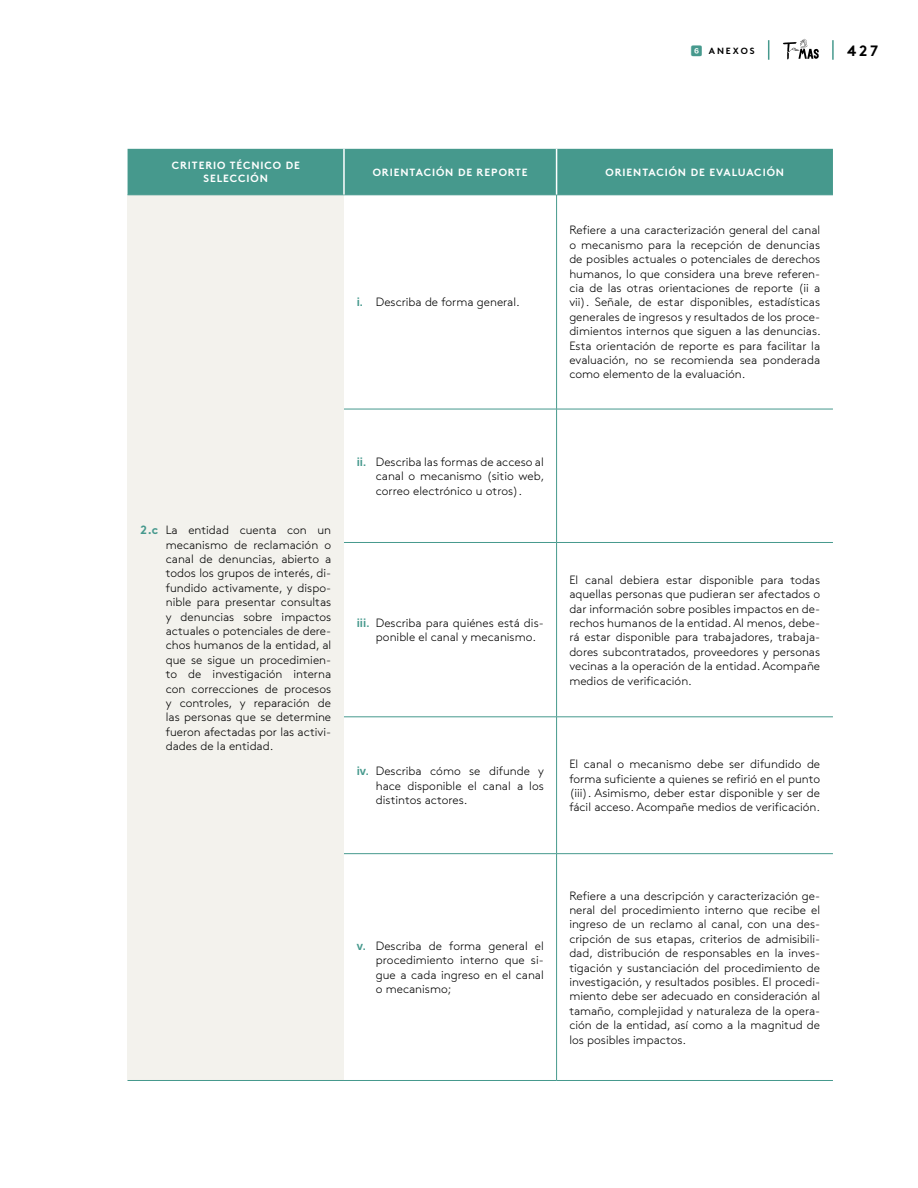
<style>
.page{position:relative;width:918px;height:1188px;background:#fff}
.page>*{position:absolute;margin:0;border:0;box-sizing:border-box;transform-origin:0 0}
.t1{font:700 15px "Brown Std";color:#000}
.Párrafos{font:300 12px/14.4px "Brown Std";color:#000;text-align:justify}
.Párrafos-2{font:700 10.5px/12.6px "Brown Std";letter-spacing:.085em;color:#fff;text-align:center}
.t2{font:700 9px "Brown Std";letter-spacing:.21em;color:#000}
.s1{font-family:"Museo Sans 700";font-weight:400;color:#46998d}
.s2{font-weight:700;color:#46998d}
</style>
<div class="page">
<hr style="left:832px;top:40px;width:2px;height:20px;background:#46998d">
<svg style="left:768px;top:40px;width:1px;height:20px"></svg>
<svg style="left:783px;top:39px;width:36px;height:21px"></svg>
<div style="left:128px;top:149px;width:705px;height:46px;background:#46998d"></div>
<div style="left:128px;top:195px;width:216px;height:885px;background:#f3f2ed"></div>
<hr style="left:128px;top:195px;width:216px;height:1px;background:#46998d">
<hr style="left:344px;top:195px;width:213px;height:1px;background:#46998d">
<hr style="left:557px;top:195px;width:276px;height:1px;background:#46998d">
<hr style="left:556px;top:195px;width:1px;height:214px;background:#46998d">
<hr style="left:344px;top:409px;width:213px;height:1px;background:#46998d">
<hr style="left:557px;top:409px;width:276px;height:1px;background:#46998d">
<hr style="left:556px;top:409px;width:1px;height:133px;background:#46998d">
<hr style="left:344px;top:542px;width:213px;height:1px;background:#46998d">
<hr style="left:557px;top:542px;width:276px;height:1px;background:#46998d">
<hr style="left:556px;top:543px;width:1px;height:174px;background:#46998d">
<hr style="left:344px;top:717px;width:213px;height:1px;background:#46998d">
<hr style="left:557px;top:717px;width:276px;height:1px;background:#46998d">
<hr style="left:556px;top:717px;width:1px;height:136px;background:#46998d">
<hr style="left:344px;top:853px;width:213px;height:1px;background:#46998d">
<hr style="left:557px;top:853px;width:276px;height:1px;background:#46998d">
<hr style="left:556px;top:854px;width:1px;height:226px;background:#46998d">
<hr style="left:128px;top:1080px;width:216px;height:1px;background:#46998d">
<hr style="left:344px;top:1080px;width:213px;height:1px;background:#46998d">
<hr style="left:557px;top:1080px;width:276px;height:1px;background:#46998d">
<hr style="left:556px;top:149px;width:1px;height:46px;background:#fff">
<hr style="left:343px;top:149px;width:2px;height:46px;background:#fff">
<p class="t2" style="left:709px;top:46px;width:47px">ANEXOS</p>
<p class="t1" style="left:847px;top:41px;width:33px">427</p>
<p class="Párrafos-2" style="left:172px;top:159px;width:130px">CRITERIO TÉCNICO DE<br>SELECCIÓN</p>
<p class="Párrafos-2" style="left:373px;top:166px;width:156px">ORIENTACIÓN DE REPORTE</p>
<p class="Párrafos-2" style="left:605px;top:166px;width:180px">ORIENTACIÓN DE EVALUACIÓN</p>
<p class="Párrafos" style="left:357px;top:295px;width:165px"><span class="s1">i.</span> Describa de forma general.</p>
<p class="Párrafos" style="left:569px;top:223px;width:253px">Refiere a una caracterización general del canal o mecanismo para la recepción de denuncias de posibles actuales o potenciales de derechos humanos, lo que considera una breve referen&shy;cia de las otras orientaciones de reporte (ii a vii). Señale, de estar disponibles, estadísticas generales de ingresos y resultados de los proce&shy;dimientos internos que siguen a las denuncias.<br>Esta orientación de reporte es para facilitar la evaluación, no se recomienda sea ponderada como elemento de la evaluación.</p>
<p class="Párrafos" style="left:166px;top:523px;width:167px;text-indent:-26px"><span class="s2">2.c</span> La entidad cuenta con un mecanismo de reclamación o canal de denuncias, abierto a todos los grupos de interés, di&shy;fundido activamente, y dispo&shy;nible para presentar consultas y denuncias sobre impactos actuales o potenciales de dere&shy;chos humanos de la entidad, al que se sigue un procedimien&shy;to de investigación interna con correcciones de procesos y controles, y reparación de las personas que se determine fueron afectadas por las activi&shy;dades de la entidad.</p>
<p class="Párrafos" style="left:376px;top:455px;width:170px;text-indent:-19px"><span class="s1">ii.</span> Describa las formas de acceso al canal o mecanismo (sitio web, correo electrónico u otros).</p>
<p class="Párrafos" style="left:376px;top:616px;width:169px;text-indent:-19px"><span class="s1">iii.</span> Describa para quiénes está dis&shy;ponible el canal y mecanismo.</p>
<p class="Párrafos" style="left:569px;top:573px;width:252px">El canal debiera estar disponible para todas aquellas personas que pudieran ser afectados o dar información sobre posibles impactos en de&shy;rechos humanos de la entidad. Al menos, debe&shy;rá estar disponible para trabajadores, trabaja&shy;dores subcontratados, proveedores y personas vecinas a la operación de la entidad. Acompañe medios de verificación.</p>
<p class="Párrafos" style="left:376px;top:764px;width:170px;text-indent:-19px"><span class="s1">iv.</span> Describa cómo se difunde y hace disponible el canal a los distintos actores.</p>
<p class="Párrafos" style="left:569px;top:757px;width:252px">El canal o mecanismo debe ser difundido de forma suficiente a quienes se refirió en el punto (iii). Asimismo, deber estar disponible y ser de fácil acceso. Acompañe medios de verificación.</p>
<p class="Párrafos" style="left:376px;top:939px;width:169px;text-indent:-19px"><span class="s1">v.</span> Describa de forma general el procedimiento interno que si&shy;gue a cada ingreso en el canal o mecanismo;</p>
<p class="Párrafos" style="left:569px;top:888px;width:252px">Refiere a una descripción y caracterización ge&shy;neral del procedimiento interno que recibe el ingreso de un reclamo al canal, con una des&shy;cripción de sus etapas, criterios de admisibili&shy;dad, distribución de responsables en la inves&shy;tigación y sustanciación del procedimiento de investigación, y resultados posibles. El procedi&shy;miento debe ser adecuado en consideración al tamaño, complejidad y naturaleza de la opera&shy;ción de la entidad, así como a la magnitud de los posibles impactos.</p>
</div>
